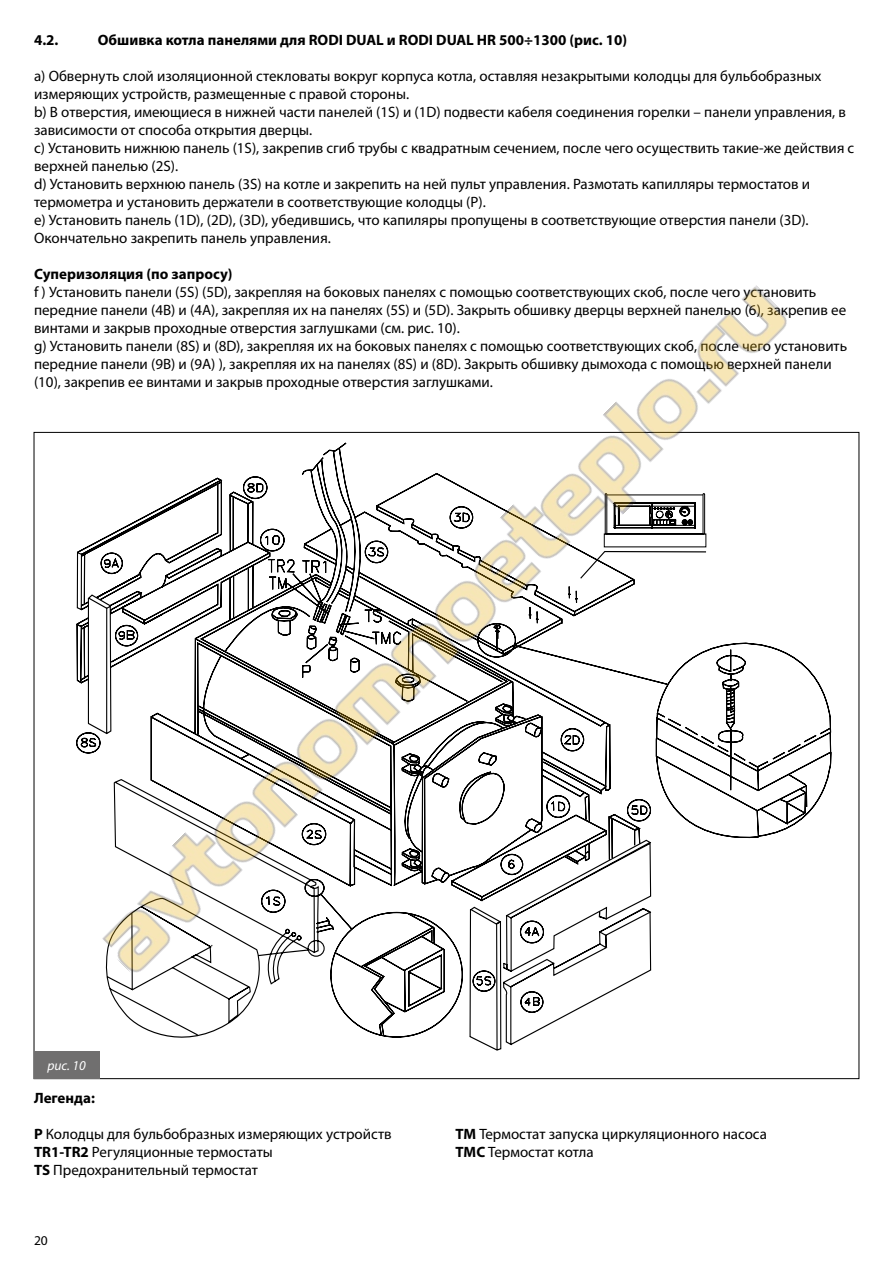
<style>
.page{position:relative;width:893px;height:1263px;background:#fff}
.page>*{position:absolute;margin:0;border:0;box-sizing:border-box;transform-origin:0 0}
.t1{font:15px/18px "Myriad Pro";color:#000}
.t2{font:700 15px "Myriad Pro";color:#000}
.t3{font:italic 13.5px "Myriad Pro";color:#fff}
.t4{font:13.5px "Myriad Pro";color:#000}
.s1{font-weight:700}
</style>
<div class="page">
<svg style="left:76px;top:545px;width:755px;height:506px"></svg>
<div style="left:34px;top:1051px;width:66px;height:28px;background:#706f6f"></div>
<img style="left:89px;top:285px;width:715px;height:703px">
<p class="t2" style="left:34px;top:30px;width:26px">4.2.</p>
<p class="t2" style="left:98px;top:30px;width:531px">Обшивка котла панелями для RODI DUAL и RODI DUAL HR 500÷1300 (рис. 10)</p>
<p class="t1" style="left:34px;top:67px;width:822px">a) Обвернуть слой изоляционной стекловаты вокруг корпуса котла, оставляя незакрытыми колодцы для бульбобразных измеряющих устройств, размещенные с правой стороны.<br>b) В отверстия, имеющиеся в нижней части панелей (1S) и (1D) подвести кабеля соединения горелки – панели управления, в зависимости от способа открытия дверцы.<br>c) Установить нижнюю панель (1S), закрепив сгиб трубы с квадратным сечением, после чего осуществить такие-же действия с верхней панелью (2S).<br>d) Установить верхнюю панель (3S) на котле и закрепить на ней пульт управления. Размотать капилляры термостатов и термометра и установить держатели в соответствующие колодцы (Р).<br>e) Установить панель (1D), (2D), (3D), убедившись, что капиляры пропущены в соответствующие отверстия панели (3D).<br>Окончательно закрепить панель управления.</p>
<p class="t2" style="left:34px;top:264px;width:200px">Суперизоляция (по запросу)</p>
<p class="t1" style="left:34px;top:283px;width:815px">f ) Установить панели (5S) (5D), закрепляя на боковых панелях с помощью соответствующих скоб, после чего установить передние панели (4В) и (4А), закрепляя их на панелях (5S) и (5D). Закрыть обшивку дверцы верхней панелью (6), закрепив ее винтами и закрыв проходные отверстия заглушками (см. рис. 10).<br>g) Установить панели (8S) и (8D), закрепляя их на боковых панелях с помощью соответствующих скоб, после чего установить передние панели (9В) и (9А) ), закрепляя их на панелях (8S) и (8D). Закрыть обшивку дымохода с помощью верхней панели (10), закрепив ее винтами и закрыв проходные отверстия заглушками.</p>
<p class="t3" style="left:47px;top:1057px;width:40px">рис. 10</p>
<p class="t2" style="left:34px;top:1088px;width:62px">Легенда:</p>
<p class="t1" style="left:34px;top:1125px;width:359px"><span class="s1">P</span> Колодцы для бульбобразных измеряющих устройств<br><span class="s1">TR1-TR2</span> Регуляционные термостаты<br><span class="s1">TS</span> Предохранительный термостат</p>
<p class="t1" style="left:455px;top:1125px;width:313px"><span class="s1">TM</span> Термостат запуска циркуляционного насоса<br><span class="s1">TMC</span> Термостат котла</p>
<p class="t4" style="left:34px;top:1232px;width:15px">20</p>
</div>
